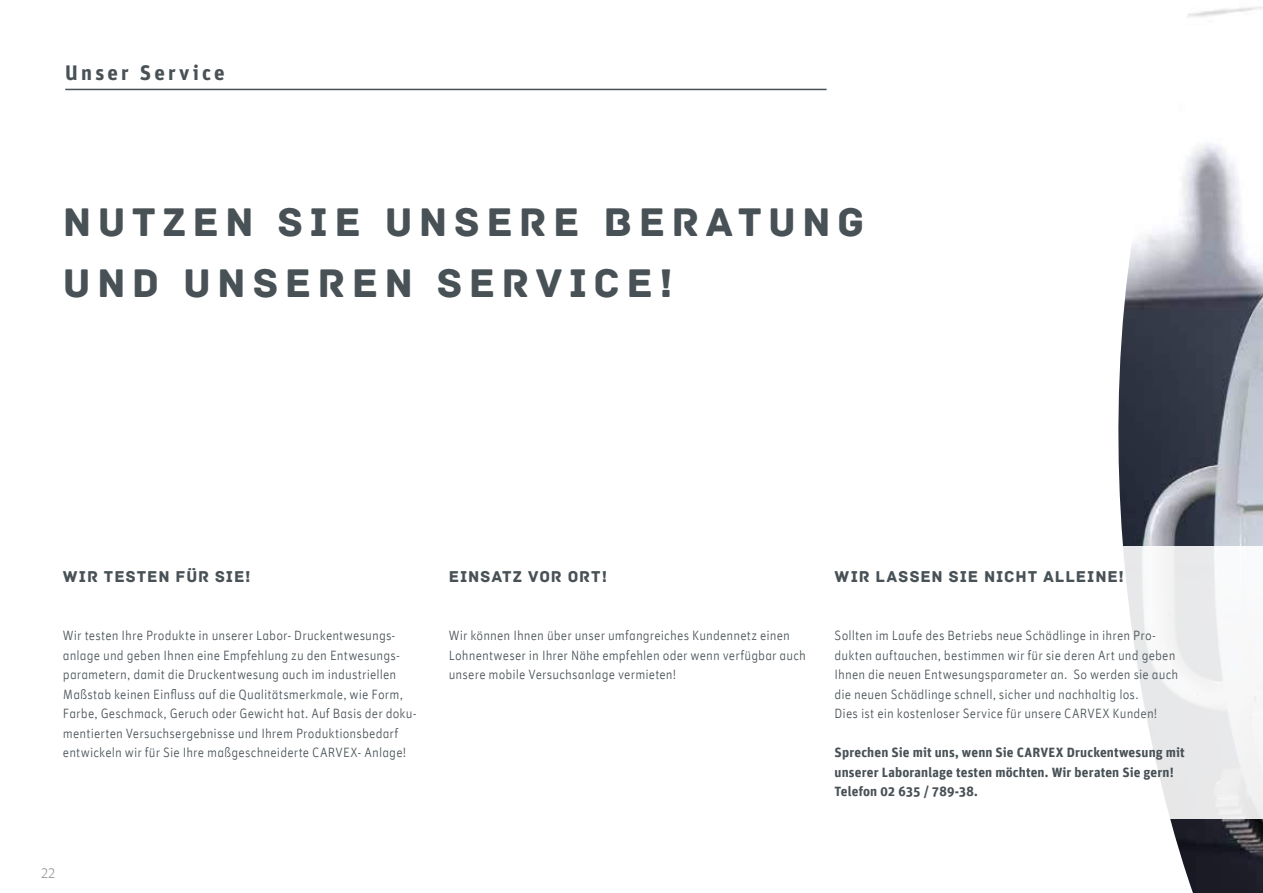
<style>
.page{position:relative;width:1263px;height:893px;background:#fff}
.page>*{position:absolute;margin:0;border:0;box-sizing:border-box;transform-origin:0 0}
.t1{font:42px/61.5px "Archive";letter-spacing:.15em;color:#485155}
.t2{font:700 21px "Unit OT";letter-spacing:.15em;color:#485155}
.t3{font:16.5px "Archive";letter-spacing:.055em;color:#485155}
.t4{font:15px "Unit Light Alternate";color:#9a9b9b}
.t5{font:13.5px/19.5px "Unit Light Alternate";letter-spacing:.005em;color:#485155}
.t6{font:13.5px/19.5px "Unit Bold TF";letter-spacing:.01em;color:#485155}
</style>
<div class="page">
<img style="left:1118px;top:7px;width:145px;height:886px">
<hr style="left:65px;top:89px;width:762px;height:1px;background:#485155">
<svg style="left:1118px;top:546px;width:145px;height:272px"></svg>
<h2 class="t2" style="left:65px;top:59px;width:161px">Unser Service</h2>
<h1 class="t1" style="left:63px;top:192px;width:803px">NUTZEN SIE UNSERE BERATUNG<br>UND UNSEREN SERVICE!</h1>
<p class="t3" style="left:63px;top:567px;width:189px">WIR TESTEN FÜR SIE!</p>
<p class="t5" style="left:63px;top:626px;width:355px">Wir testen Ihre Produkte in unserer Labor- Druckentwesungs&shy;anlage und geben Ihnen eine Empfehlung zu den Entwesungs&shy;parametern, damit die Druckentwesung auch im industriellen Maßstab keinen Einfluss auf die Qualitätsmerkmale, wie Form, Farbe, Geschmack, Geruch oder Gewicht hat. Auf Basis der doku&shy;mentierten Versuchsergebnisse und Ihrem Produktionsbedarf entwickeln wir für Sie Ihre maßgeschneiderte CARVEX- Anlage!</p>
<p class="t4" style="left:41px;top:864px;width:16px">22</p>
<p class="t3" style="left:449px;top:567px;width:160px">EINSATZ VOR ORT!</p>
<p class="t5" style="left:449px;top:626px;width:359px">Wir können Ihnen über unser umfangreiches Kundennetz einen<br>Lohnentweser in Ihrer Nähe empfehlen oder wenn verfügbar auch unsere mobile Versuchsanlage vermieten!</p>
<p class="t3" style="left:835px;top:567px;width:291px">WIR LASSEN SIE NICHT ALLEINE!</p>
<p class="t5" style="left:835px;top:626px;width:345px">Sollten im Laufe des Betriebs neue Schädlinge in ihren Pro&shy;dukten auftauchen, bestimmen wir für sie deren Art und geben Ihnen die neuen Entwesungsparameter an. So werden sie auch die neuen Schädlinge schnell, sicher und nachhaltig los.<br>Dies ist ein kostenloser Service für unsere CARVEX Kunden!</p>
<p class="t6" style="left:835px;top:743px;width:352px">Sprechen Sie mit uns, wenn Sie CARVEX Druckentwesung mit unserer Laboranlage testen möchten. Wir beraten Sie gern!<br>Telefon 02 635 / 789-38.</p>
</div>
